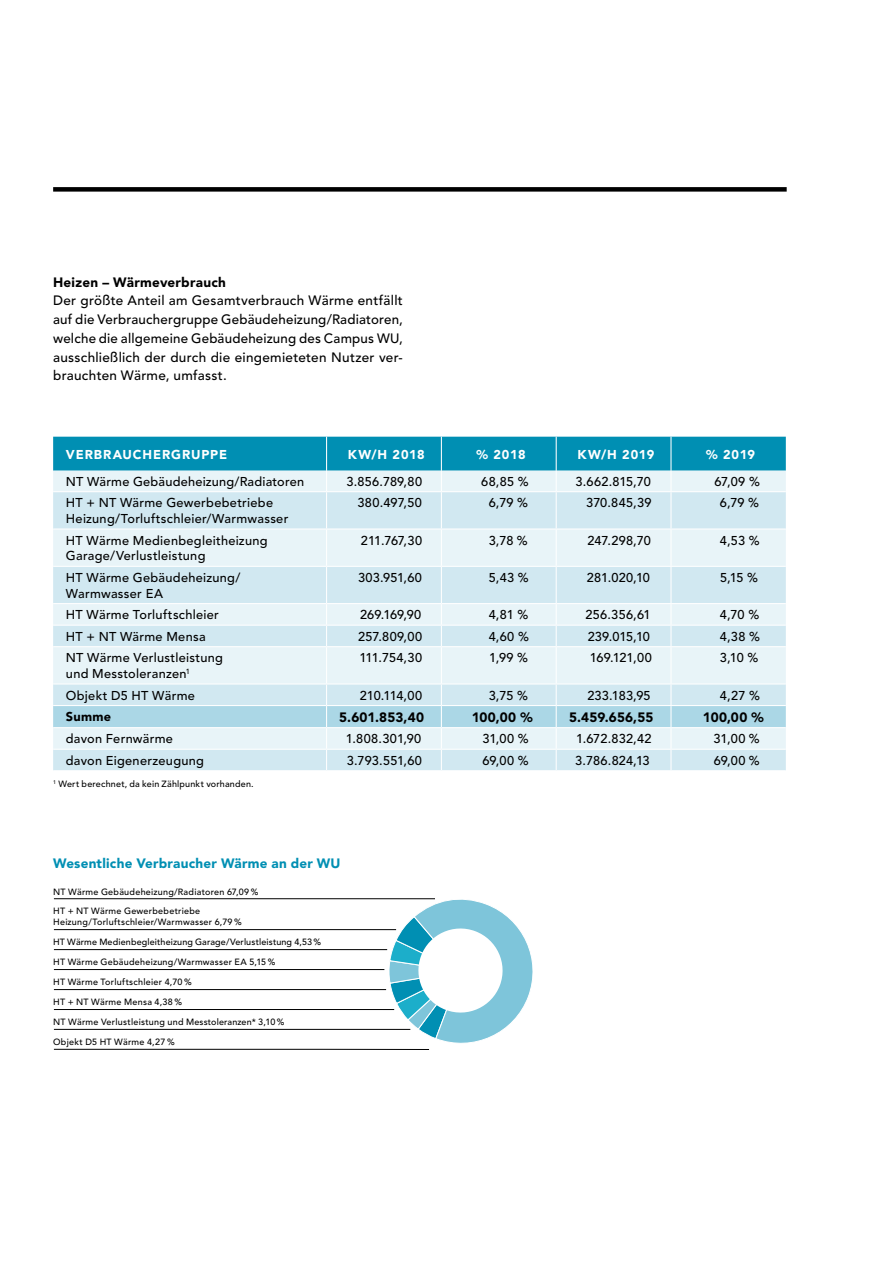
<style>
.page{position:relative;width:893px;height:1263px;background:#fff}
.page>*{position:absolute;margin:0;border:0;box-sizing:border-box;transform-origin:0 0}
.t1{font:500 13.5px/18.8px "Avenir LT Std";letter-spacing:.02em;color:#000;text-align:justify}
.t2{font:900 13.5px "Avenir LT Std";letter-spacing:.015em;color:#000}
.t3{font:900 13.5px "Avenir LT Std";letter-spacing:.015em;color:#008fb3}
.t4{font:500 12.75px/15.8px "Avenir LT Std";letter-spacing:.02em;color:#000}
.t5{font:900 12.75px "Avenir LT Std";letter-spacing:.07em;color:#fff}
.t6{font:900 12.75px "Avenir LT Std";letter-spacing:.025em;color:#000}
.t7{font:500 9px/10.8px "Avenir LT Std";letter-spacing:.025em;color:#000}
</style>
<div class="page">
<svg style="left:53px;top:492px;width:733px;height:191px;background:#dceef4"></svg>
<hr style="left:326px;top:492px;width:1px;height:36px;background:#fff">
<hr style="left:441px;top:492px;width:1px;height:36px;background:#fff">
<hr style="left:670px;top:492px;width:1px;height:36px;background:#fff">
<hr style="left:53px;top:528px;width:274px;height:1px;background:#fff">
<hr style="left:327px;top:528px;width:114px;height:1px;background:#fff">
<hr style="left:326px;top:529px;width:1px;height:37px;background:#fff">
<hr style="left:441px;top:528px;width:115px;height:1px;background:#fff">
<hr style="left:441px;top:529px;width:1px;height:37px;background:#fff">
<hr style="left:556px;top:528px;width:115px;height:1px;background:#fff">
<hr style="left:671px;top:528px;width:115px;height:1px;background:#fff">
<hr style="left:670px;top:529px;width:1px;height:37px;background:#fff">
<hr style="left:53px;top:566px;width:274px;height:1px;background:#fff">
<hr style="left:327px;top:566px;width:114px;height:1px;background:#fff">
<hr style="left:326px;top:567px;width:1px;height:36px;background:#fff">
<hr style="left:441px;top:566px;width:115px;height:1px;background:#fff">
<hr style="left:441px;top:567px;width:1px;height:36px;background:#fff">
<hr style="left:556px;top:566px;width:115px;height:1px;background:#fff">
<hr style="left:671px;top:566px;width:115px;height:1px;background:#fff">
<hr style="left:670px;top:567px;width:1px;height:36px;background:#fff">
<hr style="left:53px;top:603px;width:274px;height:1px;background:#fff">
<hr style="left:327px;top:603px;width:114px;height:1px;background:#fff">
<hr style="left:441px;top:603px;width:115px;height:1px;background:#fff">
<hr style="left:556px;top:603px;width:115px;height:1px;background:#fff">
<hr style="left:671px;top:603px;width:115px;height:1px;background:#fff">
<hr style="left:53px;top:625px;width:274px;height:1px;background:#fff">
<hr style="left:327px;top:625px;width:114px;height:1px;background:#fff">
<svg style="left:326px;top:604px;width:1px;height:42px"></svg>
<hr style="left:441px;top:625px;width:115px;height:1px;background:#fff">
<svg style="left:441px;top:604px;width:1px;height:42px"></svg>
<hr style="left:556px;top:625px;width:115px;height:1px;background:#fff">
<hr style="left:671px;top:625px;width:115px;height:1px;background:#fff">
<svg style="left:670px;top:604px;width:1px;height:42px"></svg>
<hr style="left:53px;top:646px;width:274px;height:1px;background:#fff">
<hr style="left:327px;top:646px;width:114px;height:1px;background:#fff">
<hr style="left:326px;top:647px;width:1px;height:36px;background:#fff">
<hr style="left:441px;top:646px;width:115px;height:1px;background:#fff">
<hr style="left:441px;top:647px;width:1px;height:36px;background:#fff">
<hr style="left:556px;top:646px;width:115px;height:1px;background:#fff">
<hr style="left:671px;top:646px;width:115px;height:1px;background:#fff">
<hr style="left:670px;top:647px;width:1px;height:36px;background:#fff">
<svg style="left:53px;top:437px;width:733px;height:54px;background:#59b5cd"></svg>
<hr style="left:556px;top:492px;width:1px;height:36px;background:#fff">
<hr style="left:556px;top:529px;width:1px;height:37px;background:#fff">
<hr style="left:556px;top:567px;width:1px;height:36px;background:#fff">
<svg style="left:556px;top:604px;width:1px;height:42px"></svg>
<hr style="left:556px;top:647px;width:1px;height:36px;background:#fff">
<svg style="left:53px;top:684px;width:733px;height:86px;background:#cfe7f0"></svg>
<svg style="left:54px;top:898px;width:479px;height:152px"></svg>
<div style="left:53px;top:187px;width:734px;height:5px;background:#000"></div>
<p class="t2" style="left:53px;top:274px;width:174px">Heizen – Wärmeverbrauch</p>
<p class="t1" style="left:53px;top:292px;width:351px">Der größte Anteil am Gesamtverbrauch Wärme entfällt auf die Verbrauchergruppe Gebäudeheizung/Radiatoren, welche die allgemeine Gebäudeheizung des Campus WU, ausschließlich der durch die eingemieteten Nutzer ver&shy;brauchten Wärme, umfasst.</p>
<p class="t5" style="left:66px;top:446px;width:163px">VERBRAUCHERGRUPPE</p>
<p class="t5" style="left:348px;top:446px;width:78px">KW/H 2018</p>
<p class="t5" style="left:477px;top:446px;width:51px">% 2018</p>
<p class="t5" style="left:577px;top:446px;width:78px">KW/H 2019</p>
<p class="t5" style="left:706px;top:446px;width:50px">% 2019</p>
<p class="t4" style="left:66px;top:474px;width:240px">NT Wärme Gebäudeheizung/Radiatoren</p>
<p class="t4" style="left:346px;top:474px;width:77px">3.856.789,80</p>
<p class="t4" style="left:481px;top:474px;width:49px">68,85 %</p>
<p class="t4" style="left:575px;top:474px;width:77px">3.662.815,70</p>
<p class="t4" style="left:714px;top:474px;width:47px">67,09 %</p>
<p class="t4" style="left:66px;top:495px;width:224px">HT + NT Wärme Gewerbebetriebe<br>Heizung/Torluftschleier/Warmwasser</p>
<p class="t4" style="left:357px;top:495px;width:66px">380.497,50</p>
<p class="t4" style="left:489px;top:495px;width:41px">6,79 %</p>
<p class="t4" style="left:586px;top:495px;width:67px">370.845,39</p>
<p class="t4" style="left:720px;top:495px;width:41px">6,79 %</p>
<p class="t4" style="left:66px;top:533px;width:203px">HT Wärme Medienbegleitheizung<br>Garage/Verlustleistung</p>
<p class="t4" style="left:361px;top:533px;width:63px">211.767,30</p>
<p class="t4" style="left:489px;top:533px;width:41px">3,78 %</p>
<p class="t4" style="left:587px;top:533px;width:65px">247.298,70</p>
<p class="t4" style="left:720px;top:533px;width:41px">4,53 %</p>
<p class="t4" style="left:66px;top:570px;width:176px">HT Wärme Gebäudeheizung/<br>Warmwasser EA</p>
<p class="t4" style="left:358px;top:570px;width:65px">303.951,60</p>
<p class="t4" style="left:489px;top:570px;width:41px">5,43 %</p>
<p class="t4" style="left:587px;top:570px;width:65px">281.020,10</p>
<p class="t4" style="left:720px;top:570px;width:39px">5,15 %</p>
<p class="t4" style="left:66px;top:607px;width:155px">HT Wärme Torluftschleier</p>
<p class="t4" style="left:360px;top:607px;width:63px">269.169,90</p>
<p class="t4" style="left:489px;top:607px;width:41px">4,81 %</p>
<p class="t4" style="left:585px;top:607px;width:67px">256.356,61</p>
<p class="t4" style="left:720px;top:607px;width:41px">4,70 %</p>
<p class="t4" style="left:66px;top:629px;width:141px">HT + NT Wärme Mensa</p>
<p class="t4" style="left:358px;top:629px;width:66px">257.809,00</p>
<p class="t4" style="left:489px;top:629px;width:42px">4,60 %</p>
<p class="t4" style="left:588px;top:629px;width:64px">239.015,10</p>
<p class="t4" style="left:720px;top:629px;width:42px">4,38 %</p>
<p class="t4" style="left:66px;top:650px;width:159px">NT Wärme Verlustleistung und Messtoleranzen<sup>1</sup></p>
<p class="t4" style="left:359px;top:650px;width:64px">111.754,30</p>
<p class="t4" style="left:489px;top:650px;width:40px">1,99 %</p>
<p class="t4" style="left:590px;top:650px;width:63px">169.121,00</p>
<p class="t4" style="left:720px;top:650px;width:40px">3,10 %</p>
<p class="t4" style="left:66px;top:688px;width:131px">Objekt D5 HT Wärme</p>
<p class="t4" style="left:360px;top:688px;width:64px">210.114,00</p>
<p class="t4" style="left:489px;top:688px;width:41px">3,75 %</p>
<p class="t4" style="left:587px;top:688px;width:65px">233.183,95</p>
<p class="t4" style="left:720px;top:688px;width:42px">4,27 %</p>
<p class="t6" style="left:66px;top:709px;width:47px">Summe</p>
<p class="t2" style="left:339px;top:709px;width:86px">5.601.853,40</p>
<p class="t2" style="left:472px;top:709px;width:62px">100,00 %</p>
<p class="t2" style="left:569px;top:709px;width:86px">5.459.656,55</p>
<p class="t2" style="left:703px;top:709px;width:62px">100,00 %</p>
<p class="t4" style="left:66px;top:731px;width:109px">davon Fernwärme</p>
<p class="t4" style="left:346px;top:731px;width:77px">1.808.301,90</p>
<p class="t4" style="left:482px;top:731px;width:48px">31,00 %</p>
<p class="t4" style="left:576px;top:731px;width:77px">1.672.832,42</p>
<p class="t4" style="left:713px;top:731px;width:48px">31,00 %</p>
<p class="t4" style="left:66px;top:753px;width:140px">davon Eigenerzeugung</p>
<p class="t4" style="left:347px;top:753px;width:77px">3.793.551,60</p>
<p class="t4" style="left:482px;top:753px;width:48px">69,00 %</p>
<p class="t4" style="left:575px;top:753px;width:76px">3.786.824,13</p>
<p class="t4" style="left:714px;top:753px;width:48px">69,00 %</p>
<p class="t7" style="left:53px;top:778px;width:202px"><sup>1</sup> Wert berechnet, da kein Zählpunkt vorhanden.</p>
<p class="t3" style="left:53px;top:855px;width:289px">Wesentliche Verbraucher Wärme an der WU</p>
<p class="t7" style="left:53px;top:886px;width:207px">NT Wärme Gebäudeheizung/Radiatoren 67,09 %</p>
<p class="t7" style="left:53px;top:906px;width:190px">HT + NT Wärme Gewerbebetriebe<br>Heizung/Torluftschleier/Warmwasser 6,79 %</p>
<p class="t7" style="left:53px;top:957px;width:224px">HT Wärme Gebäudeheizung/Warmwasser EA 5,15 %</p>
<p class="t7" style="left:53px;top:937px;width:270px">HT Wärme Medienbegleitheizung Garage/Verlustleistung 4,53 %</p>
<p class="t7" style="left:53px;top:977px;width:140px">HT Wärme Torluftschleier 4,70 %</p>
<p class="t7" style="left:53px;top:997px;width:130px">HT + NT Wärme Mensa 4,38 %</p>
<p class="t7" style="left:53px;top:1017px;width:233px">NT Wärme Verlustleistung und Messtoleranzen* 3,10 %</p>
<p class="t7" style="left:53px;top:1036px;width:123px">Objekt D5 HT Wärme 4,27 %</p>
</div>
